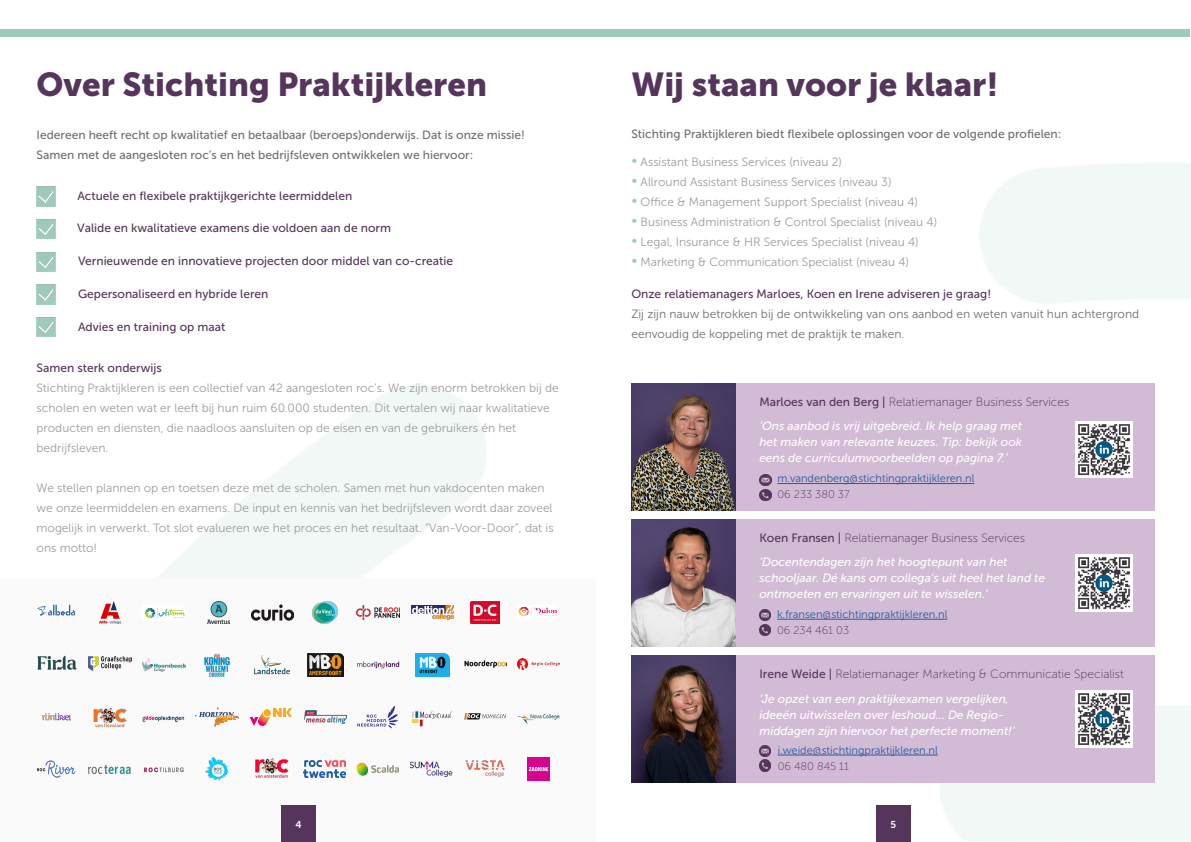
<style>
.page{position:relative;width:1191px;height:842px;background:#fff}
.page>*{position:absolute;margin:0;border:0;box-sizing:border-box;transform-origin:0 0}
.t1{font:33px "Museo Sans 900";color:#55355b}
.t2{font:12px/20px "Museo Sans 300";color:#9d9d9c}
.t3{font:italic 12px/16px "Museo Sans 500";color:#fff}
.t4{font:12px "Museo Sans 500";color:#55355b}
.t5{font:12px/20px "Museo Sans 500";color:#706f6f}
.t6{font:12px "Museo Sans 100";color:#55355b}
.t7{font:12px/20px "Museo Sans 300";color:#706f6f}
.t8{font:11px "Museo Sans 300";color:#275b9b}
.t9{font:11px "Museo Sans 100";color:#55355b}
.t10{font:10px "Museo Sans 700";color:#fff}
.s1{color:#9dcab9}
.s2{font-family:"Museo Sans 500"}
</style>
<div class="page">
<img style="left:0;top:29px;width:1191px;height:813px">
<div style="left:0;top:29px;width:1189px;height:7px;background:#9dcab9"></div>
<img style="left:631px;top:655px;width:105px;height:128px">
<div style="left:736px;top:655px;width:419px;height:128px;background:#d2bbd5"></div>
<hr style="left:777px;top:755px;width:160px;height:1px;background:#275b9b">
<img style="left:631px;top:519px;width:105px;height:128px">
<div style="left:736px;top:519px;width:419px;height:128px;background:#d2bbd5"></div>
<hr style="left:777px;top:619px;width:170px;height:1px;background:#275b9b">
<img style="left:631px;top:383px;width:105px;height:128px">
<div style="left:736px;top:383px;width:419px;height:128px;background:#d2bbd5"></div>
<hr style="left:777px;top:483px;width:197px;height:1px;background:#275b9b">
<svg style="left:760px;top:474px;width:11px;height:27px"></svg>
<svg style="left:759px;top:609px;width:11px;height:27px"></svg>
<svg style="left:759px;top:745px;width:11px;height:26px"></svg>
<img style="left:1075px;top:421px;width:57px;height:57px">
<img style="left:1075px;top:555px;width:57px;height:56px">
<img style="left:1075px;top:691px;width:57px;height:56px">
<img style="left:37px;top:187px;width:19px;height:19px">
<img style="left:37px;top:219px;width:19px;height:20px">
<img style="left:37px;top:285px;width:19px;height:19px">
<img style="left:37px;top:252px;width:19px;height:19px">
<img style="left:37px;top:317px;width:19px;height:20px">
<div style="left:0;top:578px;width:595px;height:264px;background:#fafafb"></div>
<div style="left:282px;top:806px;width:34px;height:36px;background:#55355b"></div>
<img style="left:38px;top:604px;width:37px;height:12px">
<img style="left:100px;top:601px;width:21px;height:23px">
<img style="left:207px;top:601px;width:23px;height:23px">
<img style="left:251px;top:605px;width:43px;height:15px">
<img style="left:313px;top:601px;width:25px;height:23px">
<img style="left:356px;top:605px;width:43px;height:15px">
<img style="left:411px;top:605px;width:43px;height:15px">
<img style="left:470px;top:601px;width:29px;height:23px">
<img style="left:37px;top:655px;width:40px;height:15px">
<img style="left:89px;top:656px;width:42px;height:15px">
<img style="left:143px;top:658px;width:42px;height:13px">
<img style="left:204px;top:653px;width:26px;height:23px">
<img style="left:254px;top:655px;width:36px;height:20px">
<img style="left:464px;top:660px;width:42px;height:8px">
<img style="left:517px;top:658px;width:42px;height:11px">
<img style="left:42px;top:713px;width:29px;height:8px">
<img style="left:93px;top:708px;width:34px;height:20px">
<img style="left:142px;top:715px;width:43px;height:8px">
<img style="left:196px;top:707px;width:42px;height:20px">
<svg style="left:249px;top:708px;width:43px;height:18px"></svg>
<img style="left:304px;top:710px;width:43px;height:13px">
<svg style="left:357px;top:706px;width:41px;height:22px"></svg>
<img style="left:411px;top:711px;width:41px;height:16px">
<img style="left:464px;top:713px;width:42px;height:7px">
<img style="left:517px;top:714px;width:42px;height:10px">
<img style="left:37px;top:760px;width:39px;height:18px">
<img style="left:89px;top:765px;width:42px;height:8px">
<img style="left:144px;top:767px;width:40px;height:5px">
<img style="left:206px;top:758px;width:22px;height:22px">
<img style="left:255px;top:758px;width:34px;height:20px">
<img style="left:303px;top:761px;width:42px;height:16px">
<svg style="left:356px;top:763px;width:43px;height:13px"></svg>
<img style="left:410px;top:761px;width:42px;height:16px">
<img style="left:465px;top:760px;width:40px;height:17px">
<img style="left:527px;top:758px;width:23px;height:22px">
<img style="left:415px;top:653px;width:34px;height:23px">
<img style="left:357px;top:661px;width:42px;height:8px">
<img style="left:307px;top:653px;width:36px;height:23px">
<img style="left:518px;top:607px;width:38px;height:9px">
<img style="left:145px;top:608px;width:40px;height:11px">
<div style="left:876px;top:806px;width:34px;height:36px;background:#55355b"></div>
<h1 class="t1" style="left:37px;top:66px;width:452px">Over Stichting Praktijkleren</h1>
<p class="t5" style="left:37px;top:125px;width:490px">Iedereen heeft recht op kwalitatief en betaalbaar (beroeps)onderwijs. Dat is onze missie!<br>Samen met de aangesloten roc’s en het bedrijfsleven ontwikkelen we hiervoor:</p>
<p class="t4" style="left:77px;top:189px;width:276px">Actuele en flexibele praktijkgerichte leermiddelen</p>
<p class="t4" style="left:77px;top:222px;width:315px">Valide en kwalitatieve examens die voldoen aan de norm</p>
<p class="t4" style="left:78px;top:254px;width:377px">Vernieuwende en innovatieve projecten door middel van co-creatie</p>
<p class="t4" style="left:78px;top:287px;width:192px">Gepersonaliseerd en hybride leren</p>
<p class="t4" style="left:78px;top:320px;width:149px">Advies en training op maat</p>
<p class="t4" style="left:37px;top:362px;width:127px">Samen sterk onderwijs</p>
<p class="t2" style="left:37px;top:378px;width:523px">Stichting Praktijkleren is een collectief van 42 aangesloten roc’s. We zijn enorm betrokken bij de scholen en weten wat er leeft bij hun ruim 60.000 studenten. Dit vertalen wij naar kwalitatieve producten en diensten, die naadloos aansluiten op de eisen en van de gebruikers én het bedrijfsleven.</p>
<p class="t2" style="left:37px;top:478px;width:518px">We stellen plannen op en toetsen deze met de scholen. Samen met hun vakdocenten maken we onze leermiddelen en examens. De input en kennis van het bedrijfsleven wordt daar zoveel mogelijk in verwerkt. Tot slot evalueren we het proces en het resultaat. “Van-Voor-Door”, dat is ons motto!</p>
<h1 class="t1" style="left:631px;top:65px;width:368px">Wij staan voor je klaar!</h1>
<p class="t5" style="left:631px;top:124px;width:431px">Stichting Praktijkleren biedt flexibele oplossingen voor de volgende profielen:</p>
<p class="t2" style="left:631px;top:152px;width:307px"><span class="s1">∞</span> Assistant Business Services (niveau 2)<br><span class="s1">∞</span> Allround Assistant Business Services (niveau 3)<br><span class="s1">∞</span> Office &amp; Management Support Specialist (niveau 4)<br><span class="s1">∞</span> Business Administration &amp; Control Specialist (niveau 4) <span class="s1">∞</span> Legal, Insurance &amp; HR Services Specialist (niveau 4)<br><span class="s1">∞</span> Marketing &amp; Communication Specialist (niveau 4)</p>
<p class="t4" style="left:631px;top:288px;width:361px">Onze relatiemanagers Marloes, Koen en Irene adviseren je graag!</p>
<p class="t7" style="left:631px;top:304px;width:509px">Zij zijn nauw betrokken bij de ontwikkeling van ons aanbod en weten vanuit hun achtergrond eenvoudig de koppeling met de praktijk te maken.</p>
<p class="t6" style="left:759px;top:395px;width:311px"><span class="s2">Marloes van den Berg |</span> Relatiemanager Business Services</p>
<p class="t3" style="left:759px;top:418px;width:264px;text-align:justify">‘Ons aanbod is vrij uitgebreid. Ik help graag met het maken van relevante keuzes. Tip: bekijk ook eens de curriculumvoorbeelden op pagina 7.’</p>
<p class="t8" style="left:777px;top:473px;width:198px">m.vandenberg@stichtingpraktijkleren.nl</p>
<p class="t9" style="left:777px;top:489px;width:74px">06 233 380 37</p>
<p class="t6" style="left:759px;top:531px;width:267px"><span class="s2">Koen Fransen |</span> Relatiemanager Business Services</p>
<p class="t3" style="left:759px;top:554px;width:287px">‘Docentendagen zijn het hoogtepunt van het schooljaar. Dé kans om collega’s uit heel het land te ontmoeten en ervaringen uit te wisselen.’</p>
<p class="t8" style="left:777px;top:608px;width:172px">k.fransen@stichtingpraktijkleren.nl</p>
<p class="t9" style="left:777px;top:624px;width:74px">06 234 461 03</p>
<p class="t6" style="left:759px;top:668px;width:366px"><span class="s2">Irene Weide |</span> Relatiemanager Marketing &amp; Communicatie Specialist</p>
<p class="t3" style="left:759px;top:691px;width:257px">‘Je opzet van een praktijkexamen vergelijken, ideeën uitwisselen over leshoud... De Regio&shy;middagen zijn hiervoor het perfecte moment!’</p>
<p class="t8" style="left:777px;top:744px;width:161px">i.weide@stichtingpraktijkleren.nl</p>
<p class="t9" style="left:777px;top:760px;width:73px">06 480 845 11</p>
<p class="t10" style="left:295px;top:818px;width:8px">4</p>
<p class="t10" style="left:890px;top:819px;width:7px">5</p>
</div>
